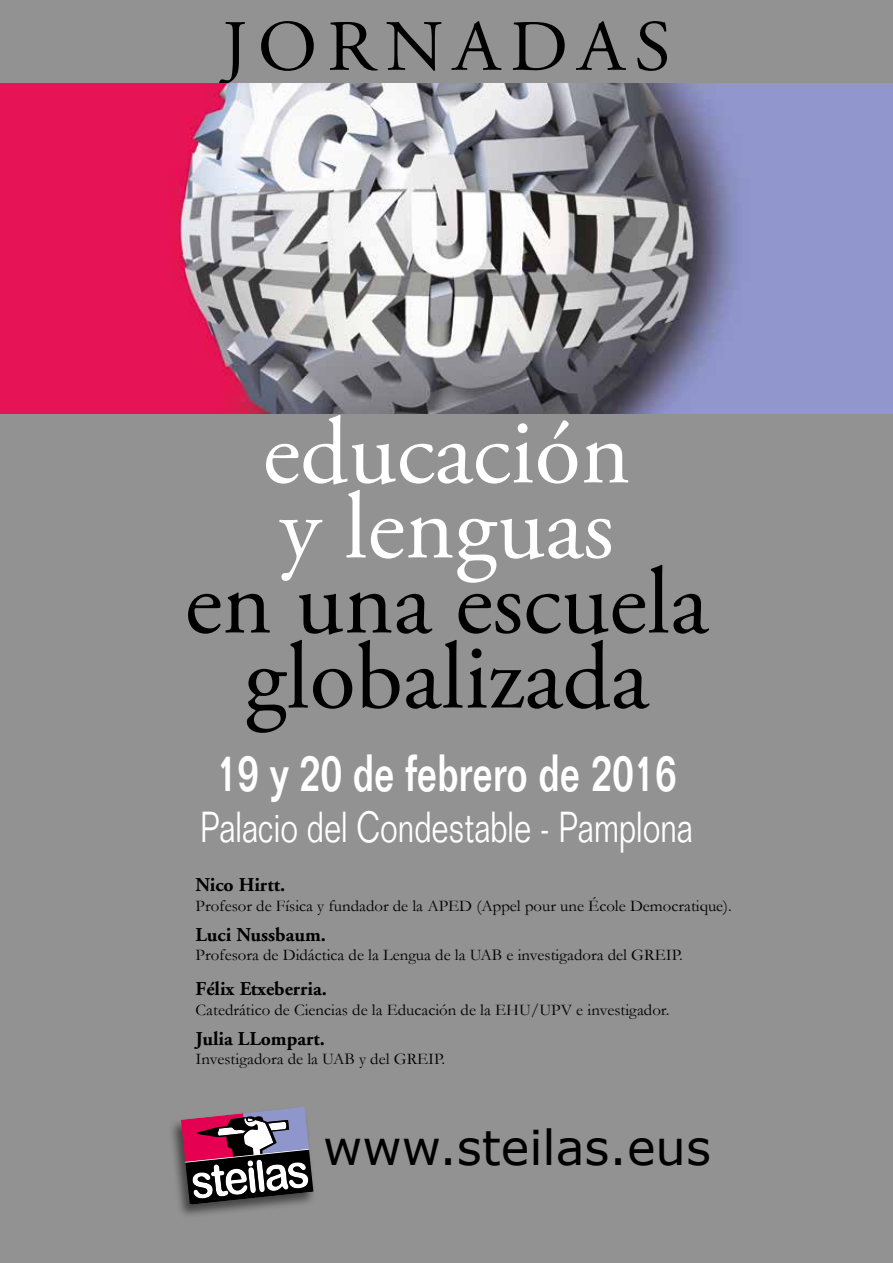
<style>
.page{position:relative;width:893px;height:1263px;background:#929292}
.page>*{position:absolute;margin:0;border:0;box-sizing:border-box;transform-origin:0 0}
.t1{font:94.5px/75px "Adobe Garamond Pro";color:#000;text-align:center}
.t2{font:94.5px/75px "Adobe Garamond Pro";color:#fff}
.t3{font:72px "Adobe Garamond Pro";letter-spacing:.13em;color:#000;scale:1.04 1}
.t4{font:500 51.15px "Folio";color:#fff;scale:.75 1}
.t5{font:48px "Verdana";color:#000}
.t6{font:300 42.45px "Folio";color:#fff;scale:.75 1}
.t7{font:700 19.65px "Adobe Garamond";color:#000}
.t8{font:16.35px "Garamond";color:#000}
</style>
<div class="page">
<img style="left:0;top:84px;width:893px;height:330px">
<div style="left:168px;top:1106px;width:148px;height:113px;background:#000;opacity:.53"></div>
<svg style="left:181px;top:1107px;width:132px;height:98px;background:#7b5c6d"></svg>
<h2 class="t3" style="left:222px;top:4px;width:433px">JORNADAS</h2>
<h1 class="t2" style="left:263px;top:418px;width:369px">educación y lenguas</h1>
<h1 class="t1" style="left:185px;top:568px;width:525px">en una escuela globalizada</h1>
<h3 class="t4" style="left:216px;top:742px;width:615px">19 y 20 de febrero de 2016</h3>
<h3 class="t6" style="left:200px;top:802px;width:658px">Palacio del Condestable - Pamplona</h3>
<p class="t7" style="left:196px;top:874px;width:91px">Nico Hirtt.</p>
<p class="t8" style="left:196px;top:896px;width:538px">Profesor de Física y fundador de la APED (Appel pour une École Democratique).</p>
<p class="t7" style="left:196px;top:924px;width:132px">Luci Nussbaum.</p>
<p class="t8" style="left:196px;top:945px;width:489px">Profesora de Didáctica de la Lengua de la UAB e investigadora del GREIP.</p>
<p class="t7" style="left:196px;top:978px;width:133px">Félix Etxeberria.</p>
<p class="t8" style="left:196px;top:1000px;width:475px">Catedrático de Ciencias de la Educación de la EHU/UPV e investigador.</p>
<p class="t7" style="left:196px;top:1027px;width:131px">Julia LLompart.</p>
<p class="t8" style="left:196px;top:1049px;width:251px">Investigadora de la UAB y del GREIP.</p>
<h3 class="t5" style="left:323px;top:1114px;width:389px">www.steilas.eus</h3>
</div>
